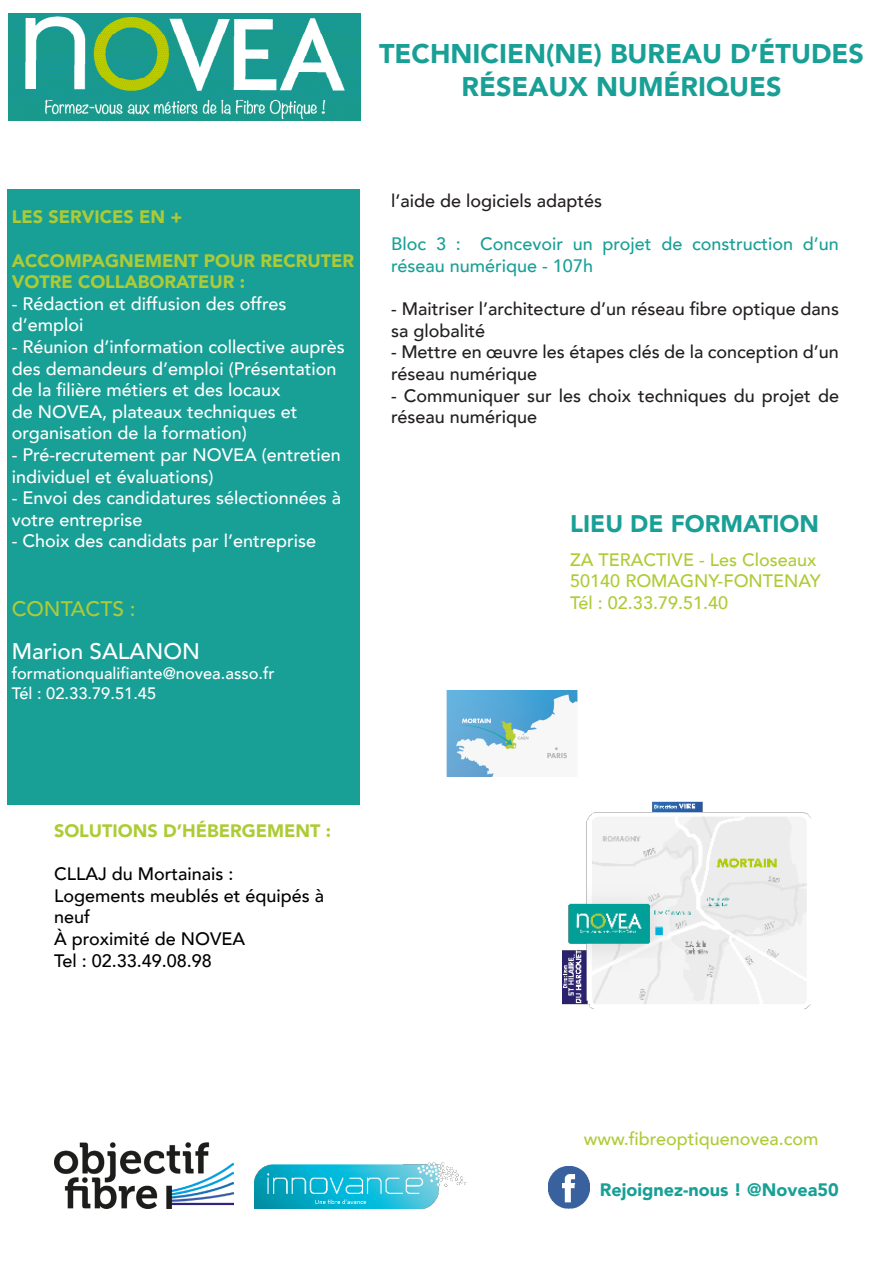
<style>
.page{position:relative;width:893px;height:1263px;background:#fff}
.page>*{position:absolute;margin:0;border:0;box-sizing:border-box;transform-origin:0 0}
.t1{font:900 27px/32.4px "Avenir";color:#19a096;text-align:center}
.t2{font:900 24px "Avenir";color:#19a096}
.t3{font:500 22.5px "Avenir";color:#fff}
.t4{font:500 21px "Avenir";color:#aecb36}
.t5{font:500 18px/21.6px "Avenir";color:#fff}
.t6{font:500 18px/21.6px "Avenir";color:#231f20}
.t7{font:500 18px "Avenir";color:#aecb36}
.t8{font:500 18px/21.6px "Avenir";color:#000001}
.t9{font:900 18px/21.6px "Avenir";color:#aecb36}
.t10{font:500 18px/21.6px "Avenir";color:#19a096}
.t11{font:900 18px "Avenir";color:#19a096}
.t12{font:500 16.5px "Avenir";color:#fff}
</style>
<div class="page">
<div style="left:7px;top:189px;width:353px;height:616px;background:#19a096"></div>
<img style="left:9px;top:13px;width:351px;height:108px">
<img style="left:446px;top:690px;width:132px;height:86px">
<img style="left:548px;top:1166px;width:42px;height:42px">
<img style="left:534px;top:753px;width:277px;height:257px">
<img style="left:254px;top:1162px;width:213px;height:47px">
<img style="left:54px;top:1143px;width:180px;height:66px">
<p class="t1" style="left:379px;top:37px;width:486px">TECHNICIEN(NE) BUREAU D’ÉTUDES<br>RÉSEAUX NUMÉRIQUES</p>
<p class="t9" style="left:12px;top:206px;width:172px">LES SERVICES EN +</p>
<p class="t9" style="left:12px;top:249px;width:344px">ACCOMPAGNEMENT POUR RECRUTER<br>VOTRE COLLABORATEUR :</p>
<p class="t5" style="left:12px;top:292px;width:276px">- Rédaction et diffusion des offres d’emploi</p>
<p class="t5" style="left:12px;top:335px;width:335px">- Réunion d’information collective auprès des demandeurs d’emploi (Présentation de la filière métiers et des locaux<br>de NOVEA, plateaux techniques et organisation de la formation)</p>
<p class="t5" style="left:12px;top:443px;width:331px">- Pré-recrutement par NOVEA (entretien individuel et évaluations)</p>
<p class="t5" style="left:12px;top:486px;width:331px">- Envoi des candidatures sélectionnées à votre entreprise</p>
<p class="t5" style="left:12px;top:529px;width:306px">- Choix des candidats par l’entreprise</p>
<p class="t4" style="left:12px;top:590px;width:126px">CONTACTS :</p>
<p class="t3" style="left:12px;top:632px;width:190px">Marion SALANON</p>
<p class="t12" style="left:12px;top:659px;width:264px">formationqualifiante@novea.asso.fr</p>
<p class="t12" style="left:12px;top:679px;width:146px">Tél : 02.33.79.51.45</p>
<p class="t6" style="left:391px;top:189px;width:212px">l’aide de logiciels adaptés</p>
<p class="t10" style="left:391px;top:232px;width:449px">Bloc 3 : Concevoir un projet de construction d’un réseau numérique - 107h</p>
<p class="t6" style="left:391px;top:297px;width:449px">- Maitriser l’architecture d’un réseau fibre optique dans sa globalité</p>
<p class="t6" style="left:391px;top:340px;width:449px">- Mettre en œuvre les étapes clés de la conception d’un réseau numérique</p>
<p class="t6" style="left:391px;top:383px;width:449px">- Communiquer sur les choix techniques du projet de réseau numérique</p>
<p class="t2" style="left:570px;top:503px;width:250px">LIEU DE FORMATION</p>
<p class="t7" style="left:570px;top:544px;width:248px">ZA TERACTIVE - Les Closeaux</p>
<p class="t7" style="left:570px;top:565px;width:252px">50140 ROMAGNY-FONTENAY</p>
<p class="t7" style="left:570px;top:587px;width:159px">Tél : 02.33.79.51.40</p>
<p class="t9" style="left:54px;top:819px;width:279px">SOLUTIONS D’HÉBERGEMENT :</p>
<p class="t8" style="left:54px;top:862px;width:181px">CLLAJ du Mortainais :</p>
<p class="t8" style="left:54px;top:884px;width:272px">Logements meublés et équipés à neuf</p>
<p class="t8" style="left:54px;top:927px;width:193px">À proximité de NOVEA</p>
<p class="t8" style="left:54px;top:948px;width:159px">Tel : 02.33.49.08.98</p>
<p class="t7" style="left:584px;top:1123px;width:236px">www.fibreoptiquenovea.com</p>
<p class="t11" style="left:600px;top:1175px;width:240px">Rejoignez-nous ! @Novea50</p>
</div>
